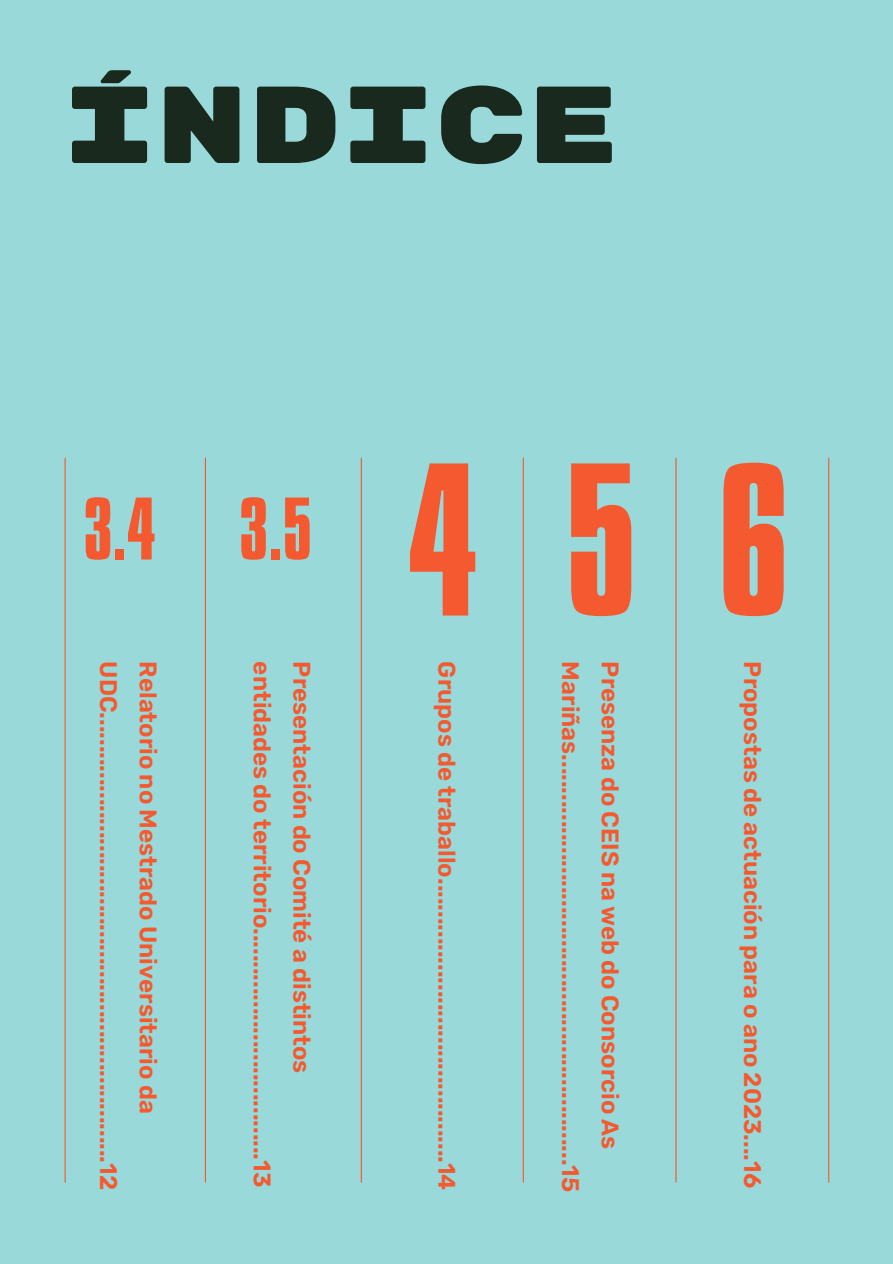
<style>
.page{position:relative;width:893px;height:1264px;background:#fff}
.page>*{position:absolute;margin:0;border:0;box-sizing:border-box;transform-origin:0 0}
.t1{font:187.2px "Aka Acid GR Compacta";color:#f4592f}
.t2{font:109.05px "Rubik Mono One";color:#19291d}
.t3{font:76.2px "Aka Acid GR Compacta";color:#f4592f}
.t4{font:600 24px/39.6px "Rubik";color:#f4592f}
</style>
<div class="page">
<div style="left:0;top:0;width:892px;height:1263px;background:#99d9d9"></div>
<hr style="left:65px;top:458px;width:1px;height:724px;background:#f4592f">
<hr style="left:361px;top:458px;width:1px;height:724px;background:#f4592f">
<hr style="left:675px;top:458px;width:1px;height:724px;background:#f4592f">
<hr style="left:205px;top:458px;width:1px;height:724px;background:#f4592f">
<hr style="left:522px;top:458px;width:2px;height:724px;background:#f4592f">
<hr style="left:828px;top:458px;width:1px;height:724px;background:#f4592f">
<h1 class="t2" style="left:63px;top:61px;width:558px">ÍNDICE</h1>
<p class="t3" style="left:83px;top:499px;width:74px">3.4</p>
<p class="t3" style="left:239px;top:499px;width:74px">3.5</p>
<h2 class="t1" style="left:408px;top:468px;width:73px">4</h2>
<p class="t1" style="left:565px;top:468px;width:225px">5 6</p>
<p class="t4" style="left:321px;top:661px;width:527px;rotate:90deg">Presentación do Comité a distintos entidades do territorio...................................13</p>
<p class="t4" style="left:630px;top:661px;width:532px;rotate:90deg">Presenza do CEIS na web do Consorcio As<br>Mariñas..............................................................15</p>
<p class="t4" style="left:772px;top:661px;width:528px;rotate:90deg">Propostas de actuación para o ano 2023....16</p>
<p class="t4" style="left:168px;top:661px;width:530px;rotate:90deg">Relatorio no Mestrado Universitario da<br>UDC....................................................................12</p>
<p class="t4" style="left:466px;top:661px;width:530px;rotate:90deg">Grupos de traballo...........................................14</p>
</div>
